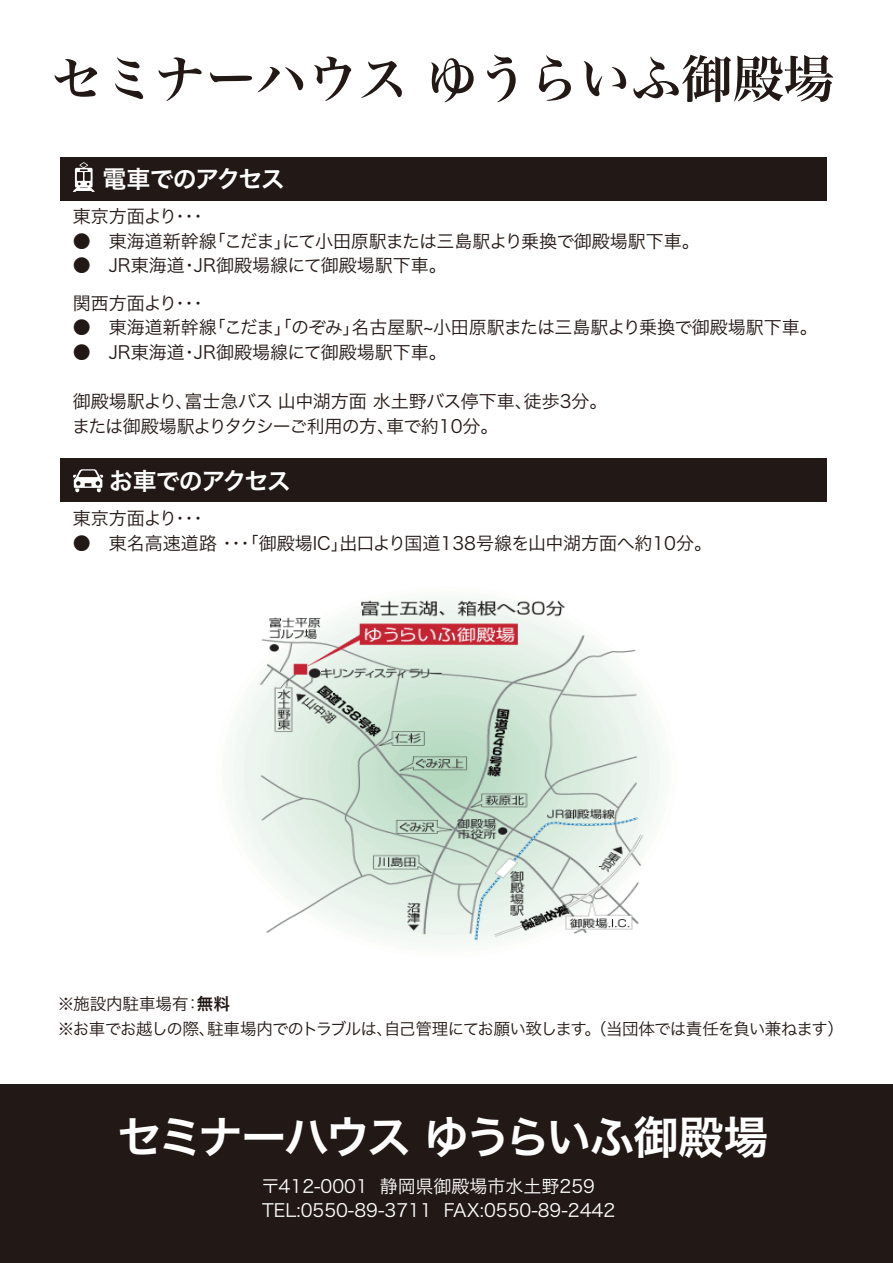
<style>
.page{position:relative;width:893px;height:1263px;background:#fff}
.page>*{position:absolute;margin:0;border:0;box-sizing:border-box;transform-origin:0 0}
.t1{font:51px "Hira Min Pro W6";color:#221815}
.t2{font:45px "Hira Kaku Pro W6";letter-spacing:-.085em;color:#fff}
.t3{font:24px "Hira Kaku Pro W6";letter-spacing:-.06em;color:#fff}
.t4{font:18px/24.6px "Hira Kaku Pro W3";color:#221815}
.t5{font:18px/24.6px "Hira Kaku Pro W3";letter-spacing:-.02em;color:#221815}
.t6{font:18px/24.6px "Hira Kaku Pro W3";color:#fff}
.t7{font:16.5px/24.6px "Hira Kaku Pro W3";letter-spacing:-.04em;color:#221815}
.s1{font-family:"Hira Kaku Pro W6"}
</style>
<div class="page">
<img style="left:233px;top:600px;width:427px;height:343px">
<div style="left:60px;top:458px;width:766px;height:44px;background:#221815"></div>
<div style="left:60px;top:157px;width:766px;height:44px;background:#221815"></div>
<div style="left:0;top:1084px;width:893px;height:179px;background:#221815"></div>
<svg style="left:73px;top:162px;width:22px;height:30px"></svg>
<svg style="left:73px;top:469px;width:30px;height:23px"></svg>
<h1 class="t1" style="left:52px;top:34px;width:783px">セミナーハウス ゆうらいふ御殿場</h1>
<h3 class="t3" style="left:103px;top:158px;width:184px">電車でのアクセス</h3>
<p class="t4" style="left:73px;top:203px;width:629px">東京方面より・・・<br>●　東海道新幹線「こだま」にて小田原駅または三島駅より乗換で御殿場駅下車。●　JR東海道・JR御殿場線にて御殿場駅下車。</p>
<p class="t4" style="left:73px;top:289px;width:746px">関西方面より・・・<br>●　東海道新幹線「こだま」「のぞみ」名古屋駅~小田原駅または三島駅より乗換で御殿場駅下車。●　JR東海道・JR御殿場線にて御殿場駅下車。</p>
<p class="t5" style="left:72px;top:388px;width:537px">御殿場駅より、富士急バス 山中湖方面 水土野バス停下車、徒歩3分。または御殿場駅よりタクシーご利用の方、車で約10分。</p>
<h3 class="t3" style="left:109px;top:459px;width:183px">お車でのアクセス</h3>
<p class="t4" style="left:73px;top:505px;width:641px">東京方面より・・・<br>●　東名高速道路 ・・・「御殿場IC」出口より国道138号線を山中湖方面へ約10分。</p>
<p class="t7" style="left:58px;top:990px;width:788px">※施設内駐車場有：<span class="s1">無料<br></span>※お車でお越しの際、駐車場内でのトラブルは、自己管理にてお願い致します。（当団体では責任を負い兼ねます）</p>
<h2 class="t2" style="left:117px;top:1096px;width:653px">セミナーハウス ゆうらいふ御殿場</h2>
<p class="t6" style="left:261px;top:1172px;width:355px">〒412-0001 静岡県御殿場市水土野259<br>TEL:0550-89-3711 FAX:0550-89-2442</p>
</div>
